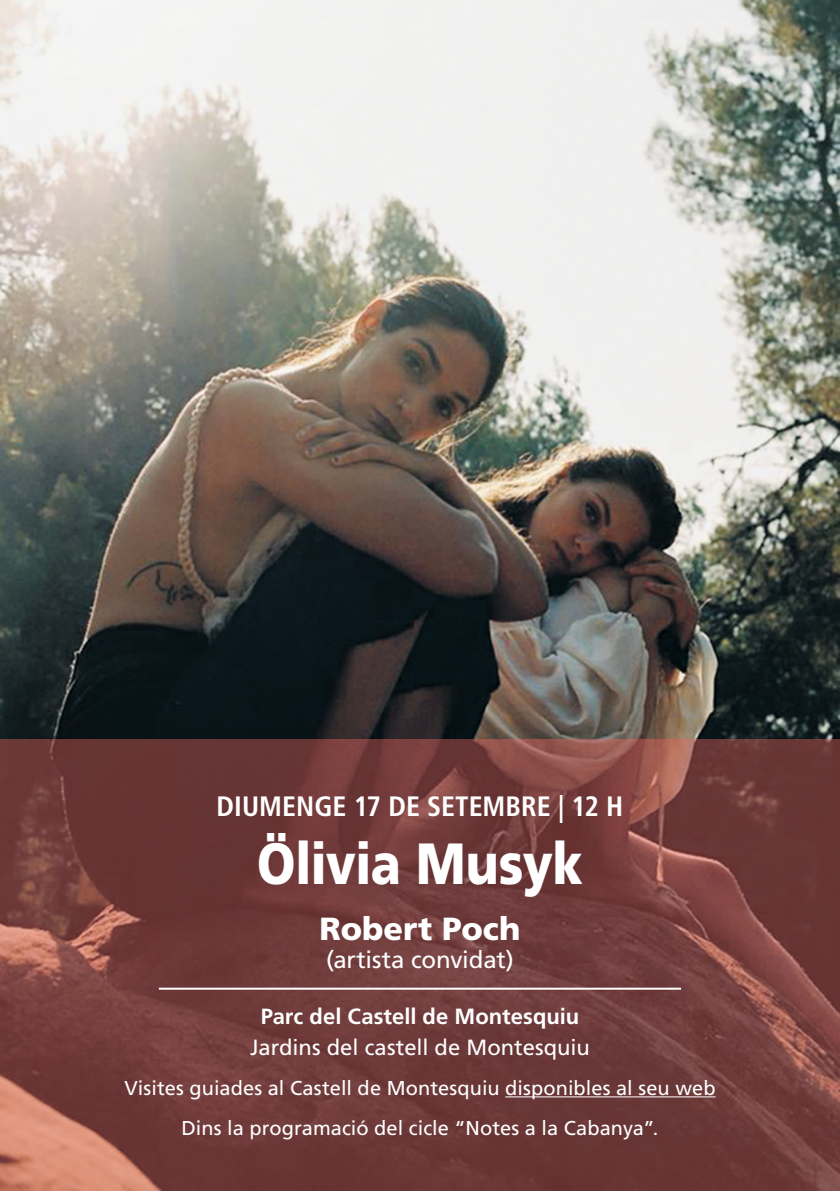
<style>
.page{position:relative;width:840px;height:1191px;background:#fff}
.page>*{position:absolute;margin:0;border:0;box-sizing:border-box;transform-origin:0 0}
.t1{font:900 58px "Frutiger LT Std";letter-spacing:-.01em;color:#fff;scale:.85 1}
.t2{font:900 32px "Frutiger LT Std";color:#fff}
.t3{font:700 condensed 28px "Frutiger LT Std";color:#fff}
.t4{font:24px "Frutiger LT Std";letter-spacing:-.005em;color:#fff}
.t5{font:22px "Frutiger LT Std";color:#fff}
.t6{font:700 22px "Frutiger LT Std";color:#fff}
.t7{font:20px/40.2px "Frutiger LT Std";color:#fff;text-align:center}
</style>
<div class="page">
<img style="left:0;top:0;width:839px;height:739px">
<svg style="left:0;top:739px;width:839px;height:452px;background:#753f3d"></svg>
<hr style="left:159px;top:987px;width:521px;height:2px;background:#fff">
<hr style="left:505px;top:1096px;width:210px;height:1px;background:#fff">
<h3 class="t3" style="left:216px;top:789px;width:408px">DIUMENGE 17 DE SETEMBRE | 12 H</h3>
<h1 class="t1" style="left:257px;top:828px;width:384px">Ölivia Musyk</h1>
<h2 class="t2" style="left:319px;top:909px;width:202px">Robert Poch</h2>
<p class="t4" style="left:326px;top:945px;width:189px">(artista convidat)</p>
<p class="t6" style="left:260px;top:1003px;width:320px">Parc del Castell de Montesquiu</p>
<p class="t5" style="left:250px;top:1034px;width:341px">Jardins del castell de Montesquiu</p>
<p class="t7" style="left:124px;top:1068px;width:592px">Visites guiades al Castell de Montesquiu disponibles al seu web<br>Dins la programació del cicle “Notes a la Cabanya”.</p>
</div>
